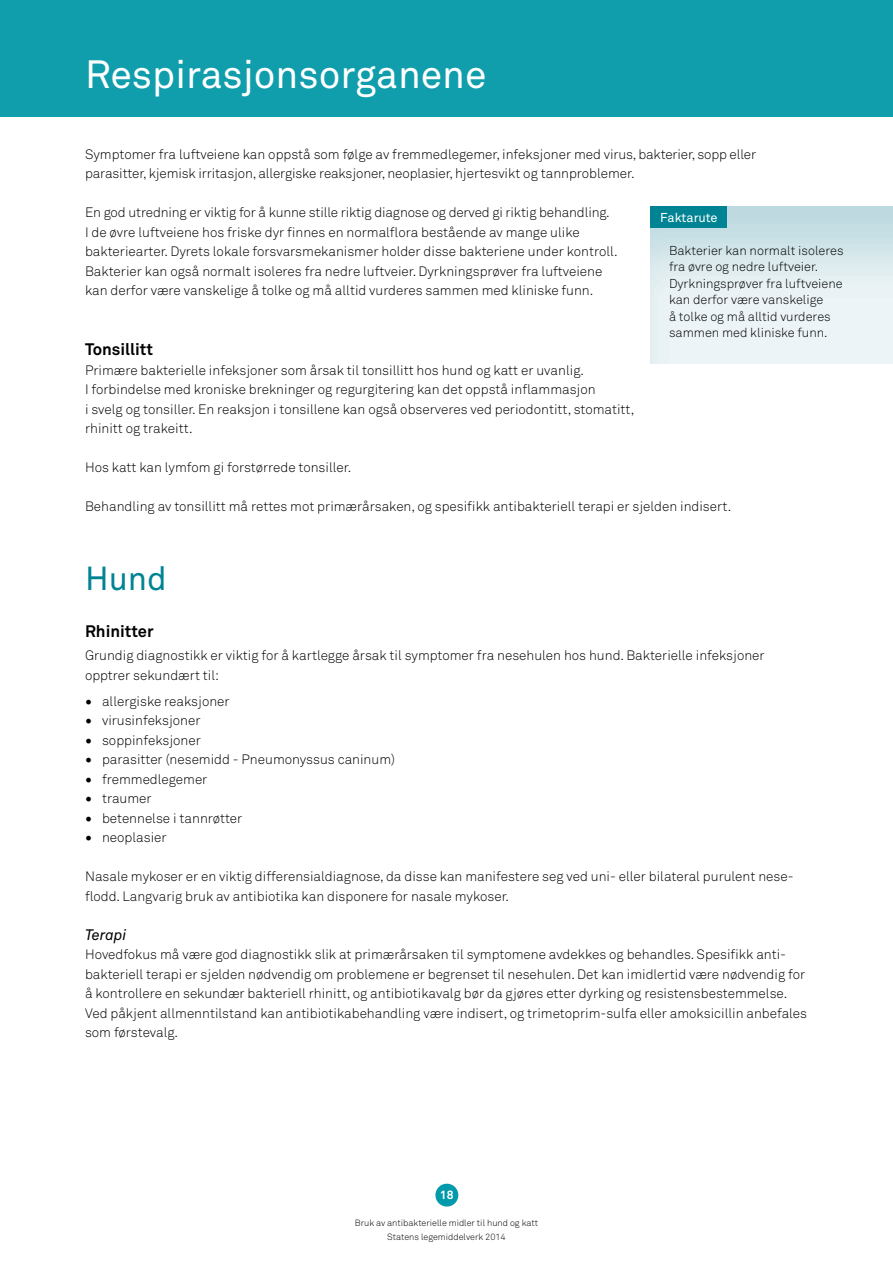
<style>
.page{position:relative;width:893px;height:1263px;background:#fff}
.page>*{position:absolute;margin:0;border:0;box-sizing:border-box;transform-origin:0 0}
.t1{font:39px "Akkurat Pro";color:#fff}
.t2{font:33px "Akkurat Pro";color:#008393}
.t3{font:700 16.5px "Akkurat Pro";color:#000}
.t4{font:italic 15px "Akkurat Pro";color:#000}
.t5{font:13.5px/19.5px "Akkurat Light Pro";color:#000}
.t6{font:12.75px/16.5px "Akkurat Light Pro";color:#000}
.t7{font:12.75px "Akkurat Pro";color:#fff}
.t8{font:700 12px "Akkurat Pro";color:#fff}
.t9{font:9px/14.4px "Akkurat Light Pro";color:#000;text-align:center}
.s1{font-family:"Minion Pro";font-size:18px}
</style>
<div class="page">
<svg style="left:435px;top:1183px;width:24px;height:24px"></svg>
<div style="left:0;top:0;width:893px;height:116px;background:#109ead"></div>
<img style="left:651px;top:206px;width:242px;height:157px">
<div style="left:651px;top:206px;width:76px;height:21px;background:#008393"></div>
<h1 class="t1" style="left:85px;top:52px;width:403px">Respirasjonsorganene</h1>
<p class="t5" style="left:85px;top:145px;width:673px">Symptomer fra luftveiene kan oppstå som følge av fremmedlegemer, infeksjoner med virus, bakterier, sopp eller parasitter, kjemisk irritasjon, allergiske reaksjoner, neoplasier, hjertesvikt og tannproblemer.</p>
<p class="t5" style="left:85px;top:203px;width:534px">En god utredning er viktig for å kunne stille riktig diagnose og derved gi riktig behandling.<br>I de øvre luftveiene hos friske dyr finnes en normalflora bestående av mange ulike bakteriearter. Dyrets lokale forsvarsmekanismer holder disse bakteriene under kontroll.<br>Bakterier kan også normalt isoleres fra nedre luftveier. Dyrkningsprøver fra luftveiene kan derfor være vanskelige å tolke og må alltid vurderes sammen med kliniske funn.</p>
<p class="t7" style="left:660px;top:210px;width:59px">Faktarute</p>
<p class="t6" style="left:669px;top:242px;width:176px">Bakterier kan normalt isoleres fra øvre og nedre luftveier.<br>Dyrkningsprøver fra luftveiene kan derfor være vanskelige<br>å tolke og må alltid vurderes sammen med kliniske funn.</p>
<p class="t3" style="left:85px;top:339px;width:70px">Tonsillitt</p>
<p class="t5" style="left:85px;top:361px;width:551px">Primære bakterielle infeksjoner som årsak til tonsillitt hos hund og katt er uvanlig.<br>I forbindelse med kroniske brekninger og regurgitering kan det oppstå inflammasjon<br>i svelg og tonsiller. En reaksjon i tonsillene kan også observeres ved periodontitt, stomatitt, rhinitt og trakeitt.</p>
<p class="t5" style="left:85px;top:458px;width:268px">Hos katt kan lymfom gi forstørrede tonsiller.</p>
<p class="t5" style="left:85px;top:497px;width:648px">Behandling av tonsillitt må rettes mot primærårsaken, og spesifikk antibakteriell terapi er sjelden indisert.</p>
<h2 class="t2" style="left:85px;top:559px;width:83px">Hund</h2>
<p class="t3" style="left:85px;top:620px;width:70px">Rhinitter</p>
<p class="t5" style="left:85px;top:646px;width:681px">Grundig diagnostikk er viktig for å kartlegge årsak til symptomer fra nesehulen hos hund. Bakterielle infeksjoner opptrer sekundært til:</p>
<p class="t5" style="left:85px;top:691px;width:146px"><span class="s1">•</span> allergiske reaksjoner</p>
<p class="t5" style="left:85px;top:711px;width:117px"><span class="s1">•</span> virusinfeksjoner</p>
<p class="t5" style="left:85px;top:730px;width:117px"><span class="s1">•</span> soppinfeksjoner</p>
<p class="t5" style="left:85px;top:750px;width:312px"><span class="s1">•</span> parasitter (nesemidd - Pneumonyssus caninum)</p>
<p class="t5" style="left:85px;top:769px;width:124px"><span class="s1">•</span> fremmedlegemer</p>
<p class="t5" style="left:85px;top:789px;width:68px"><span class="s1">•</span> traumer</p>
<p class="t5" style="left:85px;top:808px;width:159px"><span class="s1">•</span> betennelse i tannrøtter</p>
<p class="t5" style="left:85px;top:828px;width:83px"><span class="s1">•</span> neoplasier</p>
<p class="t5" style="left:85px;top:867px;width:710px">Nasale mykoser er en viktig differensialdiagnose, da disse kan manifestere seg ved uni- eller bilateral purulent nese&shy;flodd. Langvarig bruk av antibiotika kan disponere for nasale mykoser.</p>
<p class="t4" style="left:85px;top:926px;width:43px">Terapi</p>
<p class="t5" style="left:85px;top:945px;width:724px">Hovedfokus må være god diagnostikk slik at primærårsaken til symptomene avdekkes og behandles. Spesifikk anti&shy;bakteriell terapi er sjelden nødvendig om problemene er begrenset til nesehulen. Det kan imidlertid være nødvendig for å kontrollere en sekundær bakteriell rhinitt, og antibiotikavalg bør da gjøres etter dyrking og resistensbestemmelse.<br>Ved påkjent allmenntilstand kan antibiotikabehandling være indisert, og trimetoprim-sulfa eller amoksicillin anbefales som førstevalg.</p>
<p class="t8" style="left:440px;top:1187px;width:15px">18</p>
<p class="t9" style="left:355px;top:1216px;width:185px">Bruk av antibakterielle midler til hund og katt<br>Statens legemiddelverk 2014</p>
</div>
